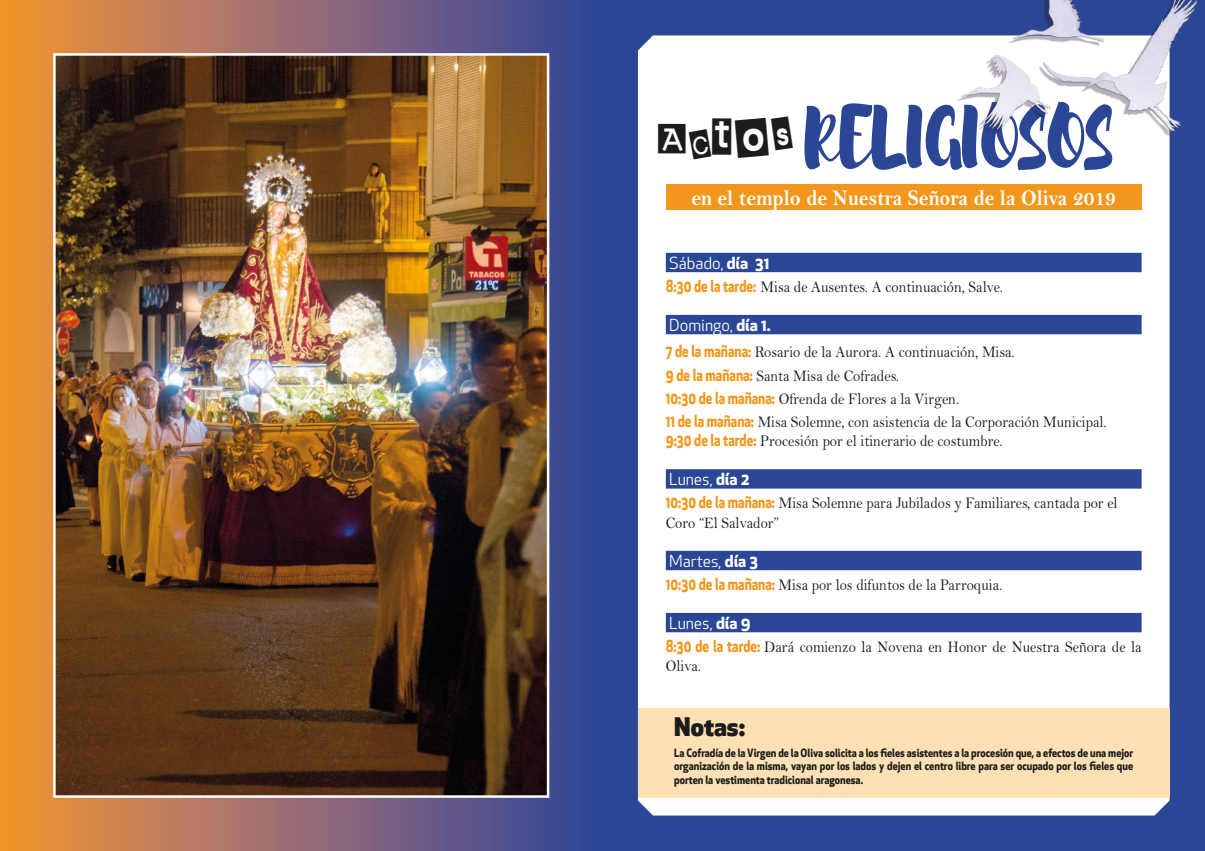
<style>
.page{position:relative;width:1205px;height:851px;background:#fff}
.page>*{position:absolute;margin:0;border:0;box-sizing:border-box;transform-origin:0 0}
.t1{font:77.38px "Brusher";color:#2a4694}
.t2{font:800 25px "Apex New";color:#1c1c1b}
.t3{font:700 22.5px "Bell MT Std";color:#fff;scale:.9 1}
.t4{font:16.25px/23px "Bell MT Std";color:#1c1c1b;scale:.9 1}
.t5{font:16.25px "Apex New";color:#fff}
.t6{font:700 11.25px/13.5px "Apex New";color:#1c1c1b;text-align:justify;scale:.9 1}
.s1{font-weight:700}
.s2{font-family:"Apex New";font-weight:700;color:#f3971c}
</style>
<div class="page">
<svg style="left:0;top:0;width:602px;height:850px;background:#926d67"></svg>
<div style="left:602px;top:0;width:603px;height:850px;background:#2a4694"></div>
<div style="left:638px;top:35px;width:531px;height:780px;background:#fff"></div>
<div style="left:666px;top:184px;width:475px;height:26px;background:#f3971c"></div>
<div style="left:666px;top:253px;width:475px;height:19px;background:#2a4694"></div>
<div style="left:666px;top:315px;width:475px;height:19px;background:#2a4694"></div>
<div style="left:666px;top:469px;width:475px;height:19px;background:#2a4694"></div>
<div style="left:666px;top:550px;width:475px;height:20px;background:#2a4694"></div>
<div style="left:666px;top:612px;width:475px;height:20px;background:#2a4694"></div>
<div style="left:638px;top:708px;width:531px;height:89px;background:#fde0b4"></div>
<img style="left:956px;top:0;width:240px;height:136px">
<img style="left:56px;top:56px;width:490px;height:738px">
<div style="left:53px;top:53px;width:496px;height:744px;border:2px solid #fff"></div>
<h1 class="t1" style="left:656px;top:95px;width:460px"><sup>ACTOS</sup> RELIGIOSOS</h1>
<h3 class="t3" style="left:691px;top:185px;width:473px">en el templo de Nuestra Señora de la Oliva 2019</h3>
<p class="t5" style="left:669px;top:252px;width:102px">Sábado, <span class="s1">día 31</span></p>
<p class="t4" style="left:666px;top:275px;width:376px"><span class="s2">8:30 de la tarde:</span> Misa de Ausentes. A continuación, Salve.</p>
<p class="t5" style="left:669px;top:314px;width:103px">Domingo, <span class="s1">día 1.</span></p>
<p class="t4" style="left:666px;top:341px;width:491px"><span class="s2">7 de la mañana:</span> Rosario de la Aurora. A continuación, Misa.<br><span class="s2">9 de la mañana:</span> Santa Misa de Cofrades.<br><span class="s2">10:30 de la mañana:</span> Ofrenda de Flores a la Virgen.<br><span class="s2">11 de la mañana:</span> Misa Solemne, con asistencia de la Corporación Municipal.</p>
<p class="t4" style="left:666px;top:429px;width:376px"><span class="s2">9:30 de la tarde:</span> Procesión por el itinerario de costumbre.</p>
<p class="t5" style="left:669px;top:469px;width:82px">Lunes, <span class="s1">día 2</span></p>
<p class="t4" style="left:666px;top:493px;width:503px;line-height:19.5px"><span class="s2">10:30 de la mañana:</span> Misa Solemne para Jubilados y Familiares, cantada por el<br>Coro “El Salvador”</p>
<p class="t5" style="left:669px;top:550px;width:91px">Martes, <span class="s1">día 3</span></p>
<p class="t4" style="left:666px;top:573px;width:375px"><span class="s2">10:30 de la mañana:</span> Misa por los difuntos de la Parroquia.</p>
<p class="t5" style="left:669px;top:612px;width:83px">Lunes, <span class="s1">día 9</span></p>
<p class="t4" style="left:666px;top:637px;width:530px;line-height:19.5px"><span class="s2">8:30 de la tarde:</span> Dará comienzo la Novena en Honor de Nuestra Señora de la<br>Oliva.</p>
<h2 class="t2" style="left:674px;top:709px;width:72px">Notas:</h2>
<p class="t6" style="left:674px;top:745px;width:511px">La Cofradía de la Virgen de la Oliva solicita a los fieles asistentes a la procesión que, a efectos de una mejor organización de la misma, vayan por los lados y dejen el centro libre para ser ocupado por los fieles que porten la vestimenta tradicional aragonesa.</p>
</div>
